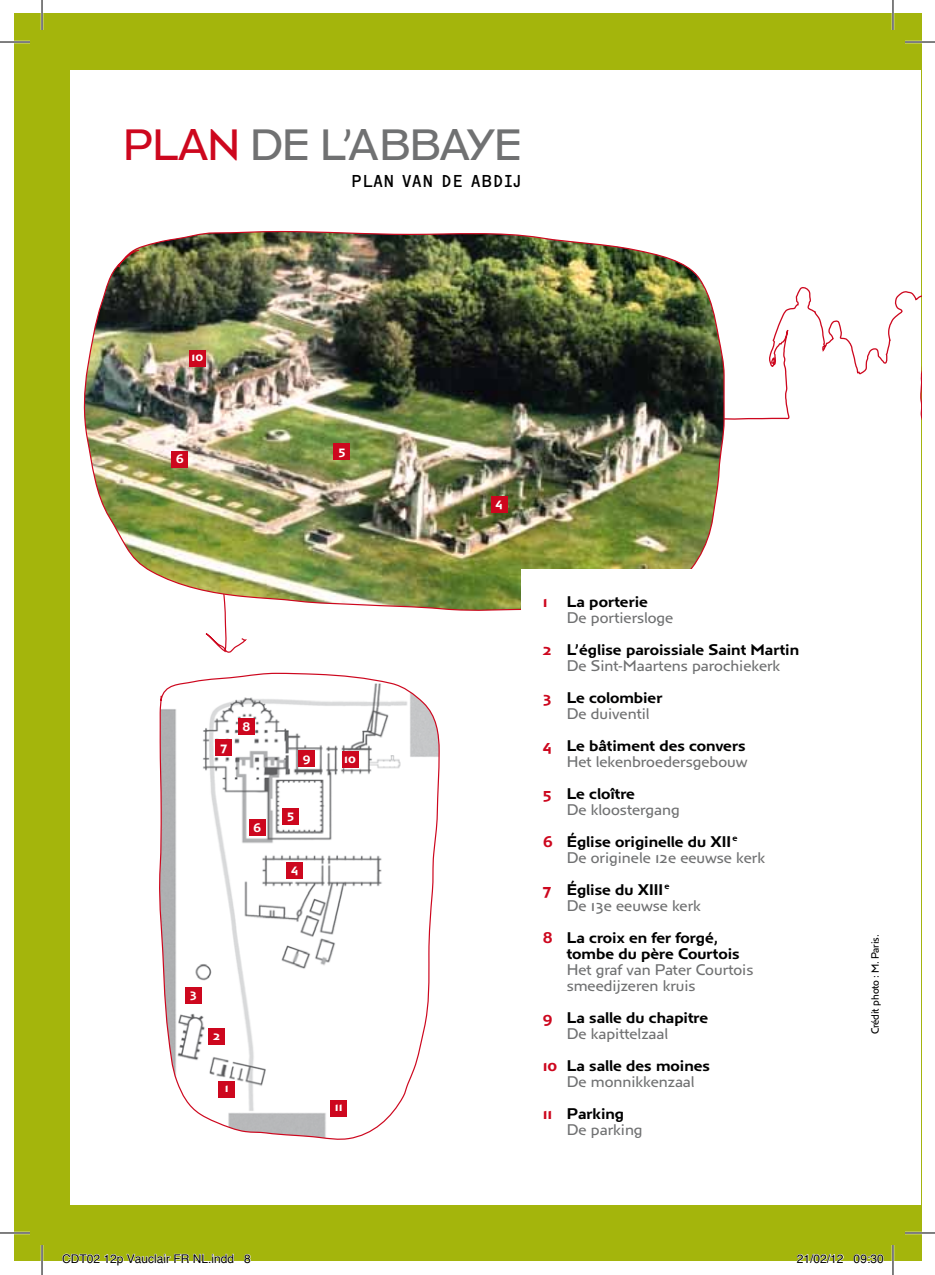
<style>
.page{position:relative;width:935px;height:1275px;background:#fff}
.page>*{position:absolute;margin:0;border:0;box-sizing:border-box;transform-origin:0 0}
.t1{font:45.4px "Anisette Petite";color:#707172}
.t2{font:45.4px "Anisette Petite";color:#cd071e}
.t3{font:18px "OCRF";letter-spacing:-.04em;color:#000}
.t4{font:16px/16px "Anisette Petite Demi";color:#000}
.t5{font:16px/16px "Anisette Petite";color:#707172}
.t6{font:12.8px "Anisette Petite Demi";color:#fff}
.t7{font:12px "Helvetica";color:#000}
.t8{font:11px "Anisette Petite";letter-spacing:-.01em;color:#000;scale:.95 1}
.s1{color:#cd071e}
</style>
<div class="page">
<div style="left:14px;top:14px;width:907px;height:1247px;background:#a4b50c"></div>
<div style="left:70px;top:70px;width:851px;height:1134px;background:#fff"></div>
<svg style="left:159px;top:672px;width:281px;height:468px"></svg>
<div style="left:238px;top:718px;width:17px;height:16px;background:#cd071e"></div>
<div style="left:216px;top:739px;width:16px;height:16px;background:#cd071e"></div>
<div style="left:249px;top:819px;width:16px;height:17px;background:#cd071e"></div>
<div style="left:282px;top:808px;width:17px;height:16px;background:#cd071e"></div>
<div style="left:286px;top:862px;width:17px;height:16px;background:#cd071e"></div>
<div style="left:330px;top:1100px;width:17px;height:16px;background:#cd071e"></div>
<div style="left:218px;top:1081px;width:17px;height:16px;background:#cd071e"></div>
<div style="left:209px;top:1028px;width:16px;height:17px;background:#cd071e"></div>
<div style="left:185px;top:987px;width:16px;height:16px;background:#cd071e"></div>
<div style="left:299px;top:750px;width:16px;height:17px;background:#cd071e"></div>
<div style="left:342px;top:751px;width:16px;height:17px;background:#cd071e"></div>
<svg style="left:205px;top:613px;width:42px;height:40px"></svg>
<svg style="left:725px;top:287px;width:196px;height:133px"></svg>
<img style="left:83px;top:230px;width:642px;height:383px">
<div style="left:521px;top:569px;width:284px;height:597px;background:#fff"></div>
<div style="left:172px;top:452px;width:16px;height:16px;background:#cd071e"></div>
<div style="left:189px;top:350px;width:17px;height:16px;background:#cd071e"></div>
<div style="left:334px;top:443px;width:16px;height:17px;background:#cd071e"></div>
<div style="left:491px;top:496px;width:16px;height:16px;background:#cd071e"></div>
<hr style="left:0;top:41px;width:30px;height:2px;background:#fff">
<hr style="left:904px;top:41px;width:30px;height:2px;background:#fff">
<hr style="left:0;top:1231px;width:30px;height:3px;background:#fff">
<hr style="left:904px;top:1231px;width:30px;height:3px;background:#fff">
<hr style="left:41px;top:0;width:2px;height:30px;background:#fff">
<hr style="left:41px;top:1245px;width:2px;height:30px;background:#fff">
<hr style="left:891px;top:0;width:3px;height:30px;background:#fff">
<hr style="left:891px;top:1245px;width:3px;height:30px;background:#fff">
<hr style="left:0;top:42px;width:30px;height:1px;background:#000">
<hr style="left:904px;top:42px;width:30px;height:1px;background:#000">
<hr style="left:0;top:1232px;width:30px;height:1px;background:#000">
<hr style="left:904px;top:1232px;width:30px;height:1px;background:#000">
<hr style="left:42px;top:0;width:1px;height:30px;background:#000">
<hr style="left:42px;top:1245px;width:1px;height:30px;background:#000">
<hr style="left:892px;top:0;width:1px;height:30px;background:#000">
<hr style="left:892px;top:1245px;width:1px;height:30px;background:#000">
<svg style="left:62px;top:1253px;width:172px;height:8px"></svg>
<svg style="left:244px;top:1254px;width:7px;height:7px"></svg>
<svg style="left:797px;top:1253px;width:47px;height:8px"></svg>
<svg style="left:853px;top:1254px;width:31px;height:7px"></svg>
<h1 class="t2" style="left:123px;top:119px;width:29px">plan</h1>
<h1 class="t1" style="left:250px;top:119px;width:130px">de l’abba</h1>
<h1 class="t1" style="left:466px;top:119px;width:57px">ye</h1>
<p class="t3" style="left:350px;top:170px;width:173px">P LAN VAN DE ABDIJ</p>
<p class="t6" style="left:192px;top:349px;width:13px">10</p>
<p class="t6" style="left:176px;top:451px;width:10px">6</p>
<p class="t6" style="left:338px;top:443px;width:9px">5</p>
<p class="t6" style="left:220px;top:739px;width:8px">7</p>
<p class="t6" style="left:243px;top:719px;width:9px">8</p>
<p class="t6" style="left:253px;top:820px;width:10px">6</p>
<p class="t6" style="left:303px;top:750px;width:9px">9</p>
<p class="t6" style="left:344px;top:751px;width:13px">10</p>
<p class="t6" style="left:287px;top:807px;width:9px">5</p>
<p class="t6" style="left:291px;top:861px;width:9px">4</p>
<p class="t6" style="left:190px;top:986px;width:9px">3</p>
<p class="t6" style="left:213px;top:1028px;width:9px">2</p>
<p class="t6" style="left:225px;top:1080px;width:5px">1</p>
<p class="t6" style="left:335px;top:1099px;width:9px">11</p>
<p class="t6" style="left:495px;top:495px;width:9px">4</p>
<p class="t4" style="left:542px;top:593px;width:107px"><span class="s1">1</span> La porterie</p>
<p class="t5" style="left:566px;top:609px;width:108px">De portiersloge</p>
<p class="t4" style="left:542px;top:641px;width:258px"><span class="s1">2</span> L’église paroissiale Saint Martin</p>
<p class="t5" style="left:566px;top:657px;width:215px">De Sint-Maartens parochiekerk</p>
<p class="t4" style="left:542px;top:689px;width:121px"><span class="s1">3</span> Le colombier</p>
<p class="t5" style="left:566px;top:705px;width:84px">De duiventil</p>
<p class="t4" style="left:542px;top:737px;width:204px"><span class="s1">4</span> Le bâtiment des convers</p>
<p class="t5" style="left:566px;top:753px;width:182px">Het lekenbroedersgebouw</p>
<p class="t4" style="left:542px;top:785px;width:94px"><span class="s1">5</span> Le cloître</p>
<p class="t5" style="left:566px;top:801px;width:114px">De kloostergang</p>
<p class="t4" style="left:542px;top:833px;width:196px"><span class="s1">6</span> Église originelle du XII<sup>e</sup></p>
<p class="t5" style="left:566px;top:849px;width:200px">De originele 12e eeuwse kerk</p>
<p class="t4" style="left:542px;top:881px;width:128px"><span class="s1">7</span> Église du XIII<sup>e</sup></p>
<p class="t5" style="left:566px;top:897px;width:136px">De 13e eeuwse kerk</p>
<p class="t4" style="left:566px;top:929px;width:174px;text-indent:-24px"><span class="s1">8</span> La croix en fer forgé, tombe du père Courtois</p>
<p class="t5" style="left:566px;top:961px;width:188px">Het graf van Pater Courtois smeedijzeren kruis</p>
<p class="t4" style="left:542px;top:1009px;width:167px"><span class="s1">9</span> La salle du chapitre</p>
<p class="t5" style="left:566px;top:1025px;width:103px">De kapittelzaal</p>
<p class="t4" style="left:542px;top:1057px;width:169px"><span class="s1">10</span> La salle des moines</p>
<p class="t5" style="left:566px;top:1073px;width:129px">De monnikkenzaal</p>
<p class="t4" style="left:542px;top:1105px;width:83px"><span class="s1">11</span> Parking</p>
<p class="t5" style="left:566px;top:1121px;width:77px">De parking</p>
<p class="t8" style="left:868px;top:1034px;width:107px;rotate:-90deg">Crédit photo : M . Paris.</p>
<p class="t7" style="left:62px;top:1249px;width:190px">CDT02 12p Vauclair FR NL.indd 8</p>
<p class="t7" style="left:796px;top:1249px;width:88px">21/02/12 09:30</p>
</div>
